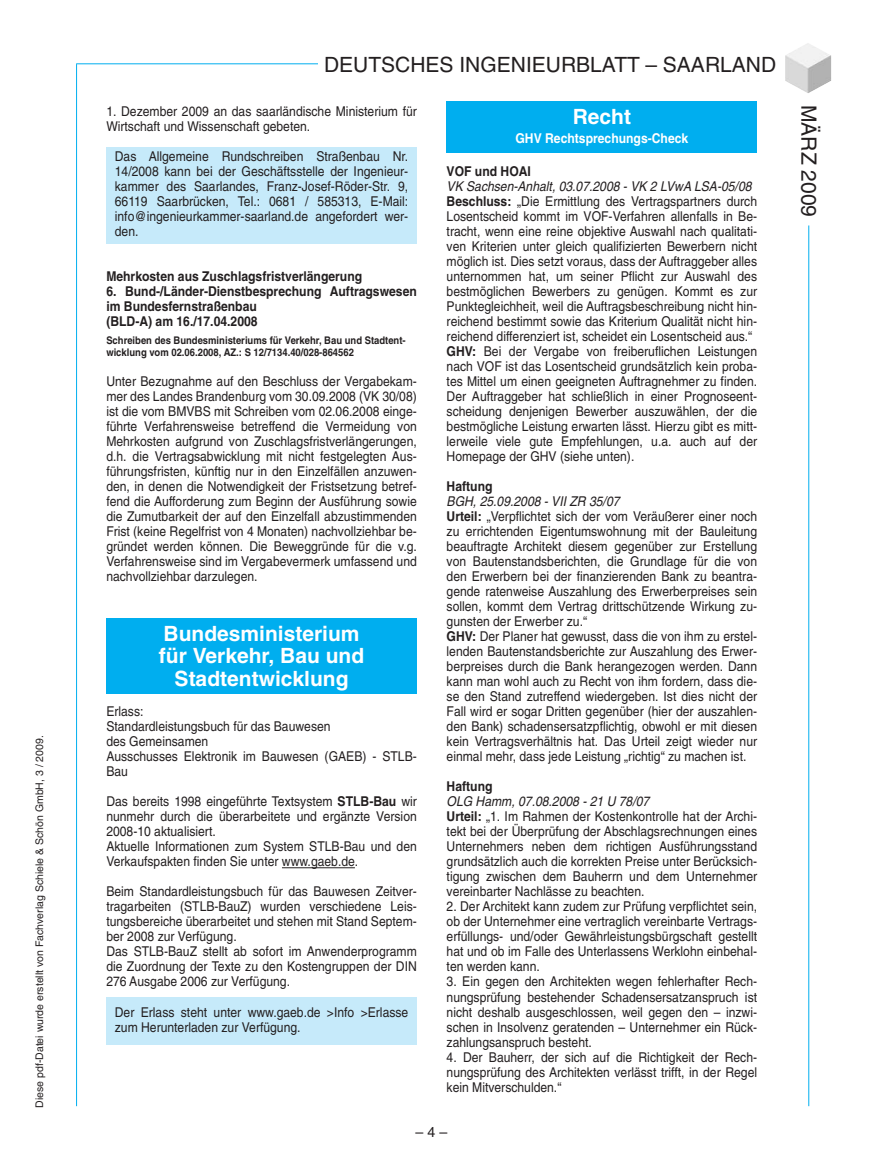
<style>
.page{position:relative;width:872px;height:1170px;background:#fff}
.page>*{position:absolute;margin:0;border:0;box-sizing:border-box;transform-origin:0 0}
.t1{font:700 21px/22.5px "Helvetica";color:#fff;text-align:center}
.t2{font:21px "Helvetica";color:#231f20}
.t3{font:14.25px "Helvetica";color:#231f20}
.t4{font:13.5px/15px "Helvetica";color:#231f20;scale:.9 1}
.t5{font:700 13.5px/15px "Helvetica";color:#231f20;scale:.9 1}
.t6{font:700 13.5px "Helvetica";color:#fff;scale:.9 1}
.t7{font:700 10.5px/12px "Helvetica";color:#231f20;scale:.9 1}
.t8{font:10.5px "Helvetica";color:#231f20}
.s1{font-weight:700}
.s2{font-style:italic}
</style>
<div class="page">
<div style="left:106px;top:996px;width:311px;height:48px;background:#c6eafa"></div>
<div style="left:106px;top:148px;width:311px;height:96px;background:#c6eafa"></div>
<hr style="left:282px;top:867px;width:73px;height:1px;background:#231f20">
<hr style="left:76px;top:64px;width:1px;height:1042px;background:#00aeef">
<hr style="left:76px;top:63px;width:260px;height:1px;background:#00aeef">
<img style="left:785px;top:43px;width:46px;height:50px">
<div style="left:318px;top:55px;width:459px;height:30px;background:#fff"></div>
<hr style="left:808px;top:225px;width:1px;height:881px;background:#00aeef">
<div style="left:106px;top:618px;width:311px;height:76px;background:#00aeef"></div>
<div style="left:446px;top:101px;width:311px;height:52px;background:#00aeef"></div>
<p class="t8" style="left:36px;top:1107px;width:374px;rotate:-90deg">Diese pdf-Datei wurde erstellt von Fachverlag Schiele &amp; Schön GmbH, 3 / 2009.</p>
<h1 class="t2" style="left:324px;top:57px;width:453px">DEUTSCHES INGENIEURBLATT – SAARLAND</h1>
<p class="t4" style="left:106px;top:105px;width:346px">1. Dezember 2009 an das saarländische Ministerium für<br>Wirtschaft und Wissenschaft gebeten.</p>
<p class="t4" style="left:115px;top:150px;width:327px;text-align:justify">Das Allgemeine Rundschreiben Straßenbau Nr.<br>14/2008 kann bei der Geschäftsstelle der Ingenieur&shy;kammer des Saarlandes, Franz-Josef-Röder-Str. 9, 66119 Saarbrücken, Tel.: 0681 / 585313, E-Mail: info@ingenieurkammer-saarland.de angefordert wer&shy;den.</p>
<p class="t5" style="left:106px;top:270px;width:286px">Mehrkosten aus Zuschlagsfristverlängerung</p>
<p class="t5" style="left:106px;top:285px;width:346px">6. Bund-/Länder-Dienstbesprechung Auftragswesen im Bundesfernstraßenbau<br>(BLD-A) am 16./17.04.2008</p>
<p class="t7" style="left:106px;top:335px;width:334px">Schreiben des Bundesministeriums für Verkehr, Bau und Stadtent&shy;wicklung vom 02.06.2008, AZ.: S 12/7134.40/028-864562</p>
<p class="t4" style="left:106px;top:375px;width:346px;text-align:justify">Unter Bezugnahme auf den Beschluss der Vergabekam&shy;mer des Landes Brandenburg vom 30.09.2008 (VK 30/08) ist die vom BMVBS mit Schreiben vom 02.06.2008 einge&shy;führte Verfahrensweise betreffend die Vermeidung von Mehrkosten aufgrund von Zuschlagsfristverlängerungen, d.h. die Vertragsabwicklung mit nicht festgelegten Aus&shy;führungsfristen, künftig nur in den Einzelfällen anzuwen&shy;den, in denen die Notwendigkeit der Fristsetzung betref&shy;fend die Aufforderung zum Beginn der Ausführung sowie die Zumutbarkeit der auf den Einzelfall abzustimmenden Frist (keine Regelfrist von 4 Monaten) nachvollziehbar be&shy;gründet werden können. Die Beweggründe für die v.g.<br>Verfahrensweise sind im Vergabevermerk umfassend und nachvollziehbar darzulegen.</p>
<h1 class="t1" style="left:159px;top:624px;width:207px">Bundesministerium für Verkehr, Bau und<br>Stadtentwicklung</h1>
<p class="t4" style="left:106px;top:705px;width:346px">Erlass:<br>Standardleistungsbuch für das Bauwesen<br>des Gemeinsamen<br>Ausschusses Elektronik im Bauwesen (GAEB) - STLB-<br>Bau</p>
<p class="t4" style="left:106px;top:795px;width:346px">Das bereits 1998 eingeführte Textsystem <span class="s1">STLB-Bau</span> wir nunmehr durch die überarbeitete und ergänzte Version 2008-10 aktualisiert.<br>Aktuelle Informationen zum System STLB-Bau und den Verkaufspakten finden Sie unter www.gaeb.de.</p>
<p class="t4" style="left:106px;top:885px;width:346px">Beim Standardleistungsbuch für das Bauwesen Zeitver&shy;tragarbeiten (STLB-BauZ) wurden verschiedene Leis&shy;tungsbereiche überarbeitet und stehen mit Stand Septem&shy;ber 2008 zur Verfügung.<br>Das STLB-BauZ stellt ab sofort im Anwenderprogramm die Zuordnung der Texte zu den Kostengruppen der DIN 276 Ausgabe 2006 zur Verfügung.</p>
<p class="t4" style="left:115px;top:1005px;width:327px">Der Erlass steht unter www.gaeb.de &gt;Info &gt;Erlasse zum Herunterladen zur Verfügung.</p>
<h1 class="t1" style="left:572px;top:107px;width:60px">Recht</h1>
<p class="t6" style="left:515px;top:133px;width:193px">GHV Rechtsprechungs-Check</p>
<p class="t5" style="left:446px;top:165px;width:95px">VOF und HOAI</p>
<p class="t4" style="left:446px;top:180px;width:346px"><span class="s2">VK Sachsen-Anhalt, 03.07.2008 - VK 2 LVwA LSA-05/08<br></span><span class="s1">Beschluss:</span> „Die Ermittlung des Vertragspartners durch Losentscheid kommt im VOF-Verfahren allenfalls in Be&shy;tracht, wenn eine reine objektive Auswahl nach qualitati&shy;ven Kriterien unter gleich qualifizierten Bewerbern nicht möglich ist. Dies setzt voraus, dass der Auftraggeber alles unternommen hat, um seiner Pflicht zur Auswahl des bestmöglichen Bewerbers zu genügen. Kommt es zur Punktegleichheit, weil die Auftragsbeschreibung nicht hin&shy;reichend bestimmt sowie das Kriterium Qualität nicht hin&shy;reichend differenziert ist, scheidet ein Losentscheid aus.“ <span class="s1">GHV:</span> Bei der Vergabe von freiberuflichen Leistungen nach VOF ist das Losentscheid grundsätzlich kein proba&shy;tes Mittel um einen geeigneten Auftragnehmer zu finden.<br>Der Auftraggeber hat schließlich in einer Prognoseent&shy;scheidung denjenigen Bewerber auszuwählen, der die bestmögliche Leistung erwarten lässt. Hierzu gibt es mitt&shy;lerweile viele gute Empfehlungen, u.a. auch auf der Homepage der GHV (siehe unten).</p>
<p class="t5" style="left:446px;top:480px;width:52px">Haftung</p>
<p class="t4" style="left:446px;top:495px;width:346px"><span class="s2">BGH, 25.09.2008 - VII ZR 35/07<br></span><span class="s1">Urteil:</span> „Verpflichtet sich der vom Veräußerer einer noch zu errichtenden Eigentumswohnung mit der Bauleitung beauftragte Architekt diesem gegenüber zur Erstellung von Bautenstandsberichten, die Grundlage für die von den Erwerbern bei der finanzierenden Bank zu beantra&shy;gende ratenweise Auszahlung des Erwerberpreises sein sollen, kommt dem Vertrag drittschützende Wirkung zu&shy;gunsten der Erwerber zu.“<br><span class="s1">GHV:</span> Der Planer hat gewusst, dass die von ihm zu erstel&shy;lenden Bautenstandsberichte zur Auszahlung des Erwer&shy;berpreises durch die Bank herangezogen werden. Dann kann man wohl auch zu Recht von ihm fordern, dass die&shy;se den Stand zutreffend wiedergeben. Ist dies nicht der Fall wird er sogar Dritten gegenüber (hier der auszahlen&shy;den Bank) schadensersatzpflichtig, obwohl er mit diesen kein Vertragsverhältnis hat. Das Urteil zeigt wieder nur einmal mehr, dass jede Leistung „richtig“ zu machen ist.</p>
<p class="t5" style="left:446px;top:780px;width:52px">Haftung</p>
<p class="t4" style="left:446px;top:795px;width:346px"><span class="s2">OLG Hamm, 07.08.2008 - 21 U 78/07<br></span><span class="s1">Urteil:</span> „1. Im Rahmen der Kostenkontrolle hat der Archi&shy;tekt bei der Überprüfung der Abschlagsrechnungen eines Unternehmers neben dem richtigen Ausführungsstand grundsätzlich auch die korrekten Preise unter Berücksich&shy;tigung zwischen dem Bauherrn und dem Unternehmer vereinbarter Nachlässe zu beachten.</p>
<p class="t4" style="left:446px;top:900px;width:346px;text-align:justify">2. Der Architekt kann zudem zur Prüfung verpflichtet sein, ob der Unternehmer eine vertraglich vereinbarte Vertrags&shy;erfüllungs- und/oder Gewährleistungsbürgschaft gestellt hat und ob im Falle des Unterlassens Werklohn einbehal&shy;ten werden kann.</p>
<p class="t4" style="left:446px;top:975px;width:346px;text-align:justify">3. Ein gegen den Architekten wegen fehlerhafter Rech&shy;nungsprüfung bestehender Schadensersatzanspruch ist nicht deshalb ausgeschlossen, weil gegen den – inzwi&shy;schen in Insolvenz geratenden – Unternehmer ein Rück&shy;zahlungsanspruch besteht.</p>
<p class="t4" style="left:446px;top:1050px;width:346px;text-align:justify">4. Der Bauherr, der sich auf die Richtigkeit der Rech&shy;nungsprüfung des Architekten verlässt trifft, in der Regel kein Mitverschulden.“</p>
<p class="t3" style="left:415px;top:1126px;width:33px">–4–</p>
<h1 class="t2" style="left:816px;top:105px;width:114px;rotate:90deg">MÄRZ 2009</h1>
</div>
